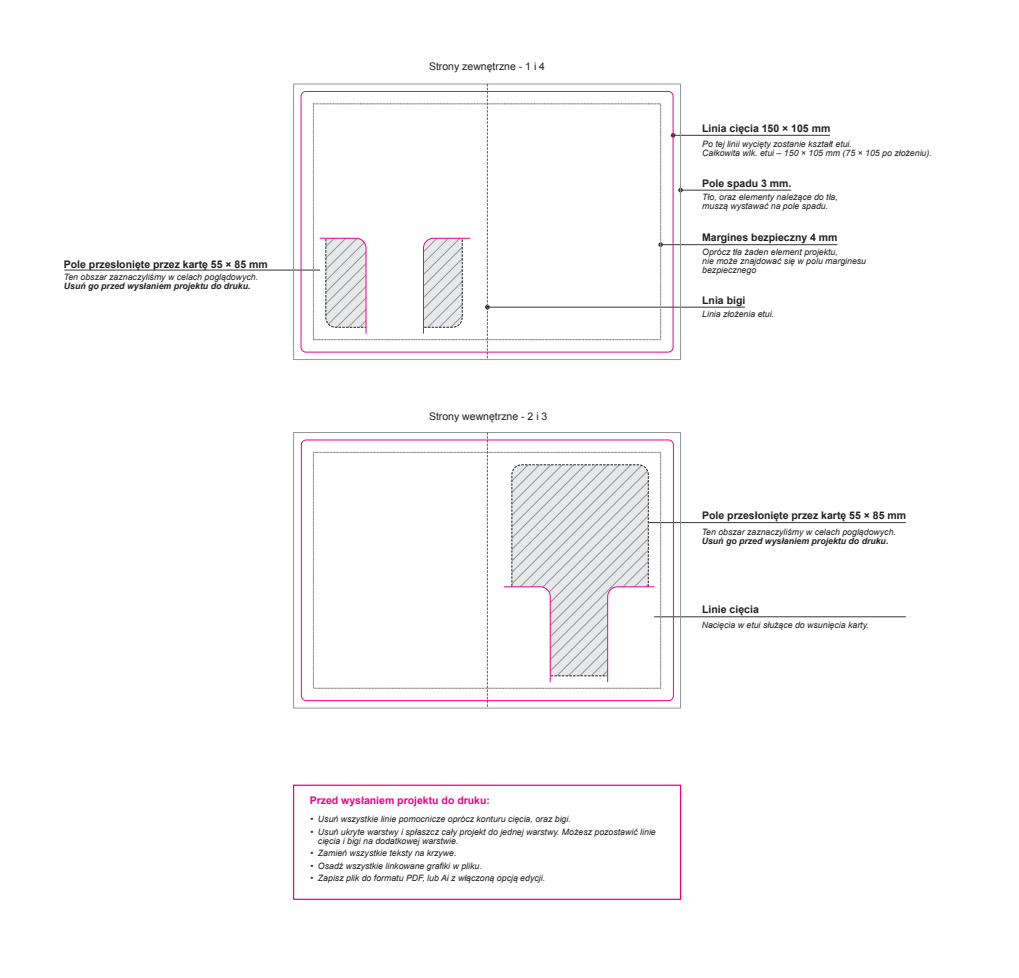
<style>
.page{position:relative;width:1019px;height:978px;background:#fff}
.page>*{position:absolute;margin:0;border:0;box-sizing:border-box;transform-origin:0 0}
.t1{font:700 10.5px "Arial";color:#231f20}
.t2{font:10.5px "Arial";color:#231f20}
.t3{font:700 10.5px "Arial";color:#ed028c}
.t4{font:italic 8.75px/9px "Arial";color:#231f20}
.t5{font:italic 700 8.75px "Arial";color:#231f20}
</style>
<div class="page">
<div style="left:293px;top:784px;width:388px;height:115px;border:1px solid #ed028c"></div>
<hr style="left:673px;top:135px;width:157px;height:1px;background:#373738">
<hr style="left:680px;top:190px;width:111px;height:1px;background:#373738">
<hr style="left:661px;top:244px;width:176px;height:1px;background:#373738">
<hr style="left:487px;top:307px;width:258px;height:1px;background:#373738">
<hr style="left:580px;top:522px;width:325px;height:1px;background:#373738">
<hr style="left:608px;top:616px;width:297px;height:1px;background:#373738">
<hr style="left:65px;top:270px;width:281px;height:1px;background:#373738">
<div style="left:293px;top:84px;width:388px;height:275px;border:1px solid #939598"></div>
<div style="left:293px;top:432px;width:388px;height:276px;border:1px solid #939598"></div>
<svg style="left:300px;top:91px;width:374px;height:261px"></svg>
<svg style="left:301px;top:439px;width:373px;height:262px"></svg>
<svg style="left:504px;top:464px;width:151px;height:218px"></svg>
<svg style="left:319px;top:237px;width:48px;height:97px"></svg>
<svg style="left:423px;top:237px;width:48px;height:97px"></svg>
<svg style="left:487px;top:432px;width:1px;height:275px"></svg>
<svg style="left:485px;top:84px;width:5px;height:275px"></svg>
<p class="t1" style="left:64px;top:260px;width:205px">Pole przesłonięte przez kartę 55 × 85 mm</p>
<p class="t4" style="left:64px;top:273px;width:196px">Ten obszar zaznaczyliśmy w celach poglądowych.</p>
<p class="t5" style="left:64px;top:283px;width:188px">Usuń go przed wysłaniem projektu do druku.</p>
<p class="t2" style="left:429px;top:62px;width:118px">Strony zewnętrzne - 1 i 4</p>
<p class="t2" style="left:429px;top:412px;width:120px">Strony wewnętrzne - 2 i 3</p>
<p class="t1" style="left:702px;top:124px;width:130px">Linia cięcia 150 × 105 mm</p>
<p class="t4" style="left:702px;top:140px;width:231px">Po tej linii wycięty zostanie kształt etui.<br>Całkowita wlk. etui – 150 × 105 mm (75 × 105 po złożeniu).</p>
<p class="t1" style="left:702px;top:179px;width:91px">Pole spadu 3 mm.</p>
<p class="t4" style="left:702px;top:193px;width:137px">Tło, oraz elementy należące do tła, muszą wystawać na pole spadu.</p>
<p class="t1" style="left:702px;top:233px;width:137px">Margines bezpieczny 4 mm</p>
<p class="t4" style="left:702px;top:248px;width:165px">Oprócz tła żaden element projektu,<br>nie może znajdować się w polu marginesu bezpiecznego</p>
<p class="t4" style="left:702px;top:310px;width:73px">Linia złożenia etui.</p>
<p class="t1" style="left:702px;top:296px;width:45px">Lnia bigi</p>
<p class="t1" style="left:702px;top:511px;width:205px">Pole przesłonięte przez kartę 55 × 85 mm</p>
<p class="t4" style="left:702px;top:527px;width:196px">Ten obszar zaznaczyliśmy w celach poglądowych.</p>
<p class="t5" style="left:702px;top:537px;width:188px">Usuń go przed wysłaniem projektu do druku.</p>
<p class="t1" style="left:702px;top:605px;width:58px">Linie cięcia</p>
<p class="t4" style="left:702px;top:620px;width:169px">Nacięcia w etui służące do wsunięcia karty.</p>
<p class="t3" style="left:310px;top:796px;width:182px">Przed wysłaniem projektu do druku:</p>
<p class="t4" style="left:311px;top:815px;width:262px">• Usuń wszystkie linie pomocnicze oprócz konturu cięcia, oraz bigi.</p>
<p class="t4" style="left:318px;top:827px;width:339px;text-indent:-7px">• Usuń ukryte warstwy i spłaszcz cały projekt do jednej warstwy. Możesz pozostawić linie cięcia i bigi na dodatkowej warstwie.</p>
<p class="t4" style="left:311px;top:849px;width:148px">• Zamień wszystkie teksty na krzywe.</p>
<p class="t4" style="left:311px;top:861px;width:173px">• Osadź wszystkie linkowane grafiki w pliku.</p>
<p class="t4" style="left:311px;top:874px;width:236px">• Zapisz plik do formatu PDF, lub Ai z włączoną opcją edycji.</p>
</div>
